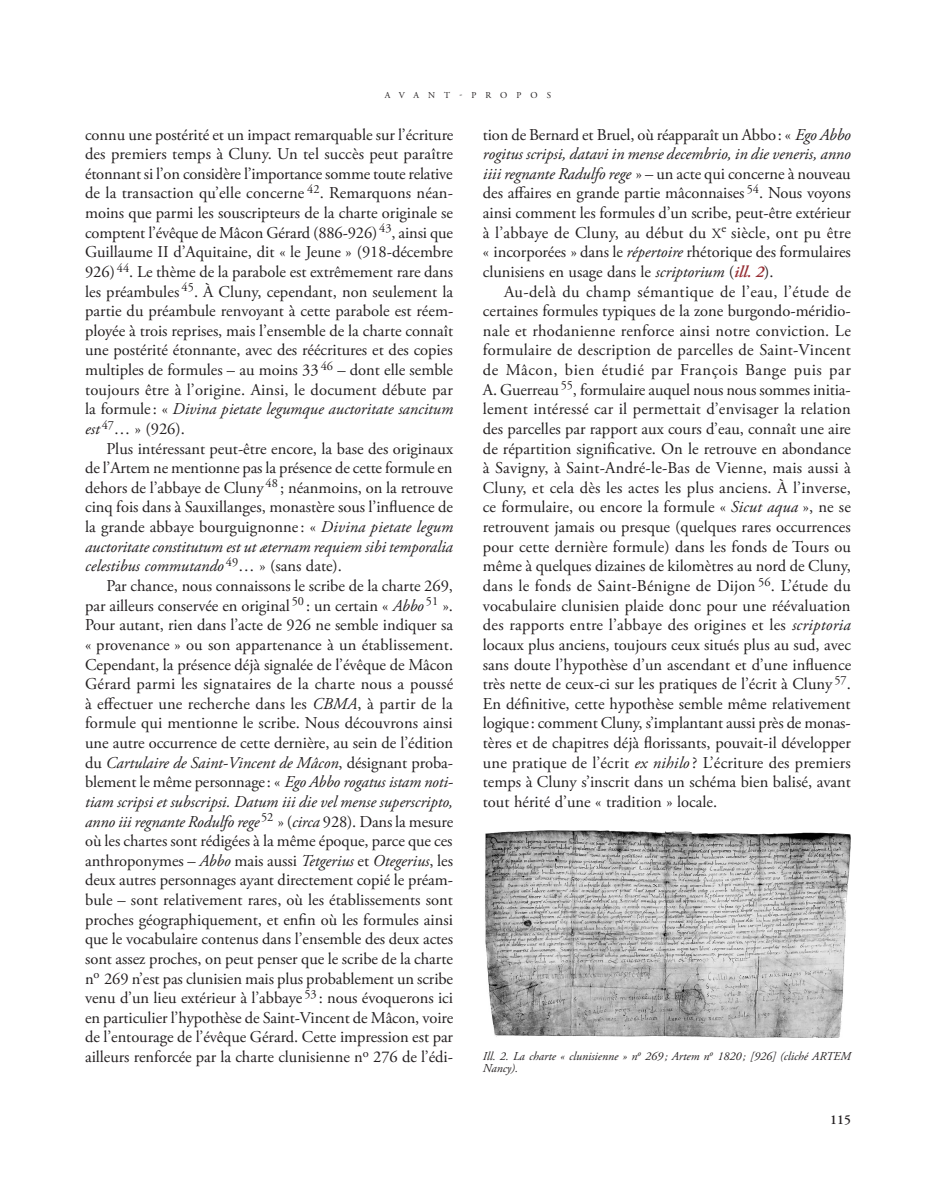
<style>
.page{position:relative;width:936px;height:1191px;background:#fff}
.page>*{position:absolute;margin:0;border:0;box-sizing:border-box;transform-origin:0 0}
.t1{font:16.5px/19.6px "Adobe Garamond Pro";color:#231f20;text-align:justify}
.t2{font:600 13.5px "Adobe Garamond Pro";color:#231f20}
.t3{font:italic 12px/12px "Adobe Garamond Pro";color:#231f20}
.t4{font:9px "Adobe Garamond Pro";letter-spacing:1.015em;color:#231f20}
.s1{font-style:italic}
.s2{font-size:14.1px}
.s3{font-weight:600;font-style:italic;color:#962e33}
</style>
<div class="page">
<img style="left:485px;top:830px;width:365px;height:207px">
<p class="t4" style="left:385px;top:90px;width:168px">avant-propos</p>
<p class="t1" style="left:85px;top:125px;width:370px">connu une postérité et un impact remarquable sur l’écriture des premiers temps à Cluny. Un tel succès peut paraître étonnant si l’on considère l’importance somme toute relative de la transaction qu’elle concerne <sup>42</sup>. Remarquons néan&shy;moins que parmi les souscripteurs de la charte originale se comptent l’évêque de Mâcon Gérard (886-926) <sup>43</sup>, ainsi que Guillaume II d’Aquitaine, dit « le Jeune » (918-décembre 926) <sup>44</sup>. Le thème de la parabole est extrêmement rare dans les préambules <sup>45</sup>. À Cluny, cependant, non seulement la partie du préambule renvoyant à cette parabole est réem&shy;ployée à trois reprises, mais l’ensemble de la charte connaît une postérité étonnante, avec des réécritures et des copies multiples de formules – au moins 33 <sup>46</sup> – dont elle semble toujours être à l’origine. Ainsi, le document débute par la formule: « <span class="s1">Divina pietate legumque auctoritate sancitum est</span> <sup>47</sup>… » (926).</p>
<p class="t1" style="left:85px;top:439px;width:369px;text-indent:21px">Plus intéressant peut-être encore, la base des originaux de l’Artem ne mentionne pas la présence de cette formule en dehors de l’abbaye de Cluny <sup>48</sup> ; néanmoins, on la retrouve cinq fois dans à Sauxillanges, monastère sous l’influence de la grande abbaye bourguignonne: « <span class="s1">Divina pietate legum auctoritate constitutum est ut æternam requiem sibi temporalia celestibus commutando</span> <sup>49</sup>… » (sans date).</p>
<p class="t1" style="left:85px;top:576px;width:370px;text-indent:21px">Par chance, nous connaissons le scribe de la charte 269, par ailleurs conservée en original <sup>50</sup> : un certain « <span class="s1">Abbo</span> <sup>51</sup> ».<br>Pour autant, rien dans l’acte de 926 ne semble indiquer sa « provenance » ou son appartenance à un établissement.<br>Cependant, la présence déjà signalée de l’évêque de Mâcon Gérard parmi les signataires de la charte nous a poussé à effectuer une recherche dans les <span class="s1">CBMA</span>, à partir de la formule qui mentionne le scribe. Nous découvrons ainsi une autre occurrence de cette dernière, au sein de l’édition du <span class="s1">Cartulaire de Saint-Vincent de Mâcon</span>, désignant proba&shy;blement le même personnage: « <span class="s1">Ego Abbo rogatus istam noti&shy;tiam scripsi et subscripsi. Datum iii die vel mense superscripto, anno iii regnante Rodulfo rege</span> <sup>52</sup> » (<span class="s1">circa</span> 928). Dans la mesure où les chartes sont rédigées à la même époque, parce que ces anthroponymes – <span class="s1">Abbo</span> mais aussi <span class="s1">Tetgerius</span> et <span class="s1">Otegerius</span>, les deux autres personnages ayant directement copié le préam&shy;bule – sont relativement rares, où les établissements sont proches géographiquement, et enfin où les formules ainsi que le vocabulaire contenus dans l’ensemble des deux actes sont assez proches, on peut penser que le scribe de la charte n<sup>o</sup> 269 n’est pas clunisien mais plus probablement un scribe venu d’un lieu extérieur à l’abbaye <sup>53</sup> : nous évoquerons ici en particulier l’hypothèse de Saint-Vincent de Mâcon, voire de l’entourage de l’évêque Gérard. Cette impression est par ailleurs renforcée par la charte clunisienne n<sup>o</sup> 276 de l’édi-</p>
<p class="t1" style="left:483px;top:125px;width:369px">tion de Bernard et Bruel, où réapparaît un Abbo: « <span class="s1">Ego Abbo rogitus scripsi, datavi in mense decembrio, in die veneris, anno iiii regnante Radulfo rege</span> » – un acte qui concerne à nouveau des affaires en grande partie mâconnaises <sup>54</sup>. Nous voyons ainsi comment les formules d’un scribe, peut-être extérieur à l’abbaye de Cluny, au début du <span class="s2">X</span><sup>e</sup> siècle, ont pu être « incorporées » dans le <span class="s1">répertoire</span> rhétorique des formulaires clunisiens en usage dans le <span class="s1">scriptorium</span> (<span class="s3">ill. 2</span>).</p>
<p class="t1" style="left:483px;top:282px;width:370px;text-indent:21px">Au-delà du champ sémantique de l’eau, l’étude de certaines formules typiques de la zone burgondo-méridio&shy;nale et rhodanienne renforce ainsi notre conviction. Le formulaire de description de parcelles de Saint-Vincent de Mâcon, bien étudié par François Bange puis par A. Guerreau <sup>55</sup>, formulaire auquel nous nous sommes initia&shy;lement intéressé car il permettait d’envisager la relation des parcelles par rapport aux cours d’eau, connaît une aire de répartition significative. On le retrouve en abondance à Savigny, à Saint-André-le-Bas de Vienne, mais aussi à Cluny, et cela dès les actes les plus anciens. À l’inverse, ce formulaire, ou encore la formule « <span class="s1">Sicut aqua</span> », ne se retrouvent jamais ou presque (quelques rares occurrences pour cette dernière formule) dans les fonds de Tours ou même à quelques dizaines de kilomètres au nord de Cluny, dans le fonds de Saint-Bénigne de Dijon <sup>56</sup>. L’étude du vocabulaire clunisien plaide donc pour une réévaluation des rapports entre l’abbaye des origines et les <span class="s1">scriptoria </span>locaux plus anciens, toujours ceux situés plus au sud, avec sans doute l’hypothèse d’un ascendant et d’une influence très nette de ceux-ci sur les pratiques de l’écrit à Cluny <sup>57</sup>.<br>En définitive, cette hypothèse semble même relativement logique: comment Cluny, s’implantant aussi près de monas&shy;tères et de chapitres déjà florissants, pouvait-il développer une pratique de l’écrit <span class="s1">ex nihilo</span> ? L’écriture des premiers temps à Cluny s’inscrit dans un schéma bien balisé, avant tout hérité d’une « tradition » locale.</p>
<p class="t3" style="left:483px;top:1050px;width:369px">Ill. 2. La charte « clunisienne » n<sup>o</sup> 269; Artem n<sup>o</sup> 1820; [926] (cliché ARTEM<br>Nancy).</p>
<p class="t2" style="left:830px;top:1112px;width:22px">115</p>
</div>
